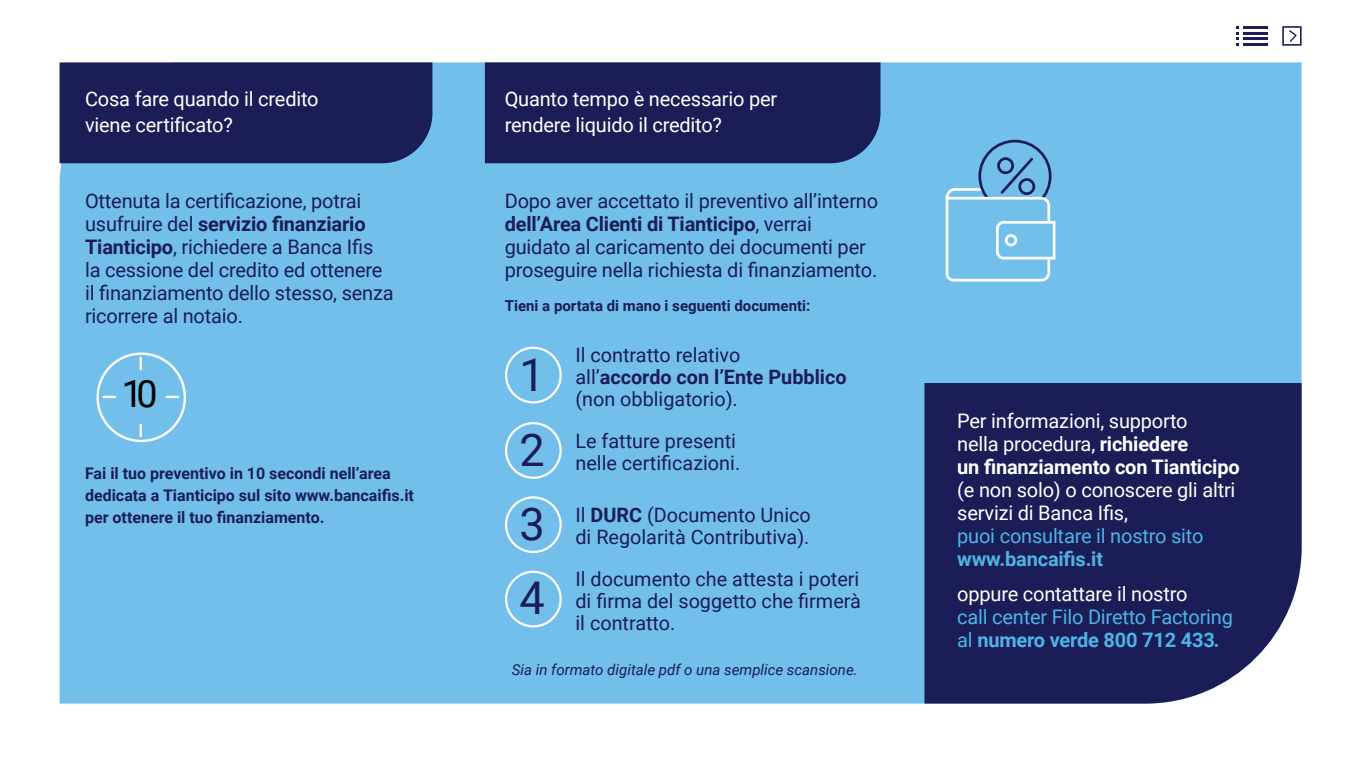
<style>
.page{position:relative;width:1364px;height:766px;background:#fff}
.page>*{position:absolute;margin:0;border:0;box-sizing:border-box;transform-origin:0 0}
.t1{font:45.1px "Roboto";color:#1a1d56}
.t2{font:37.6px "Roboto";color:#000}
.t3{font:20px/23px "Roboto";letter-spacing:-.01em;color:#1a1d56}
.t4{font:20px/23px "Roboto";letter-spacing:-.01em;color:#fff}
.t5{font:20px/23px "Roboto";letter-spacing:-.01em;color:#4db4e7}
.t6{font:700 20px "Roboto";letter-spacing:-.01em;color:#4eb3e6}
.t7{font:19.8px/22px "Roboto";color:#1a1d56}
.t8{font:700 16px/22px "Roboto";color:#1a1d56}
.t9{font:italic 15px "Roboto";color:#1a1d56}
.t10{font:700 15px "Roboto";color:#1a1d56}
.s1{font-weight:700}
.s2{font-weight:700;font-style:italic}
</style>
<div class="page">
<div style="left:60px;top:62px;width:1241px;height:641px;background:#72bfeb"></div>
<div style="left:924px;top:383px;width:377px;height:320px;background:#1a1d56"></div>
<div style="left:60px;top:62px;width:372px;height:101px;background:#1a1d56"></div>
<div style="left:485px;top:62px;width:395px;height:101px;background:#1a1d56"></div>
<div style="left:505px;top:346px;width:57px;height:57px;border:2px solid #fff;border-radius:50%"></div>
<div style="left:505px;top:422px;width:57px;height:56px;border:2px solid #fff;border-radius:50%"></div>
<div style="left:505px;top:496px;width:57px;height:57px;border:2px solid #fff;border-radius:50%"></div>
<div style="left:505px;top:570px;width:57px;height:57px;border:2px solid #fff;border-radius:50%"></div>
<div style="left:96px;top:352px;width:90px;height:90px;border:2px solid #fff;border-radius:50%"></div>
<svg style="left:139px;top:358px;width:3px;height:11px"></svg>
<svg style="left:139px;top:424px;width:3px;height:12px"></svg>
<svg style="left:167px;top:395px;width:11px;height:3px"></svg>
<svg style="left:104px;top:395px;width:11px;height:3px"></svg>
<div style="left:1282px;top:26px;width:19px;height:20px;border:2px solid #1a1d56"></div>
<svg style="left:1289px;top:30px;width:8px;height:12px"></svg>
<svg style="left:979px;top:141px;width:71px;height:70px"></svg>
<svg style="left:944px;top:155px;width:112px;height:128px;background:#7cbee6"></svg>
<div style="left:1006px;top:235px;width:9px;height:10px;background:#72bfeb;border-radius:50%"></div>
<div style="left:1004px;top:234px;width:13px;height:12px;border:3px solid #fff;border-radius:50%"></div>
<hr style="left:1242px;top:26px;width:25px;height:3px;background:#1a1d56">
<hr style="left:1242px;top:32px;width:25px;height:2px;background:#1a1d56">
<hr style="left:1242px;top:37px;width:25px;height:3px;background:#1a1d56">
<hr style="left:1242px;top:43px;width:25px;height:3px;background:#1a1d56">
<svg style="left:1236px;top:26px;width:3px;height:20px"></svg>
<p class="t4" style="left:85px;top:86px;width:235px;line-height:26px">Cosa fare quando il credito viene certificato?</p>
<p class="t4" style="left:505px;top:86px;width:274px;line-height:26px">Quanto tempo è necessario per rendere liquido il credito?</p>
<p class="t3" style="left:85px;top:188px;width:310px">Ottenuta la certificazione, potrai usufruire del <span class="s1">servizio finanziario Tianticipo</span>, richiedere a Banca Ifis la cessione del credito ed ottenere il finanziamento dello stesso, senza ricorrere al notaio.</p>
<p class="t3" style="left:505px;top:188px;width:375px">Dopo aver accettato il preventivo all’interno <span class="s1">dell’Area Clienti di Tianticipo</span>, verrai guidato al caricamento dei documenti per proseguire nella richiesta di finanziamento.</p>
<p class="t10" style="left:505px;top:295px;width:307px">Tieni a portata di mano i seguenti documenti:</p>
<h2 class="t2" style="left:122px;top:367px;width:37px">10</h2>
<p class="t8" style="left:85px;top:461px;width:330px">Fai il tuo preventivo in 10 secondi nell’area dedicata a Tianticipo sul sito www.bancaifis.it per ottenere il tuo finanziamento.</p>
<h1 class="t1" style="left:519px;top:343px;width:27px">1</h1>
<p class="t7" style="left:575px;top:343px;width:273px">Il contratto relativo<br>all’<span class="s1">accordo con l’Ente Pubblico </span>(non obbligatorio).</p>
<h1 class="t1" style="left:519px;top:418px;width:27px">2</h1>
<p class="t7" style="left:575px;top:429px;width:166px">Le fatture presenti nelle certificazioni.</p>
<h1 class="t1" style="left:519px;top:491px;width:27px">3</h1>
<p class="t7" style="left:575px;top:503px;width:237px">Il <span class="s1">DURC</span> (Documento Unico di Regolarità Contributiva).</p>
<h1 class="t1" style="left:519px;top:566px;width:27px">4</h1>
<p class="t7" style="left:575px;top:566px;width:287px;text-align:justify">Il documento che attesta i poteri di firma del soggetto che firmerà il contratto.</p>
<p class="t9" style="left:512px;top:659px;width:347px">Sia in formato digitale pdf o una semplice scansione.</p>
<p class="t4" style="left:957px;top:408px;width:284px">Per informazioni, supporto<br>nella procedura, <span class="s1">richiedere<br>un finanziamento con Tianticipo</span></p>
<p class="t4" style="left:957px;top:477px;width:280px">(e non solo) o conoscere gli altri servizi di Banca Ifis,</p>
<p class="t5" style="left:957px;top:523px;width:248px">puoi consultare il nostro sito</p>
<p class="t6" style="left:957px;top:544px;width:147px">www.bancaifis.it</p>
<p class="t4" style="left:957px;top:581px;width:232px">oppure contattare il nostro</p>
<p class="t5" style="left:957px;top:604px;width:277px">call center Filo Diretto Factoring al <span class="s1">numero verde 800 712 433</span><span class="s2">.</span></p>
</div>
